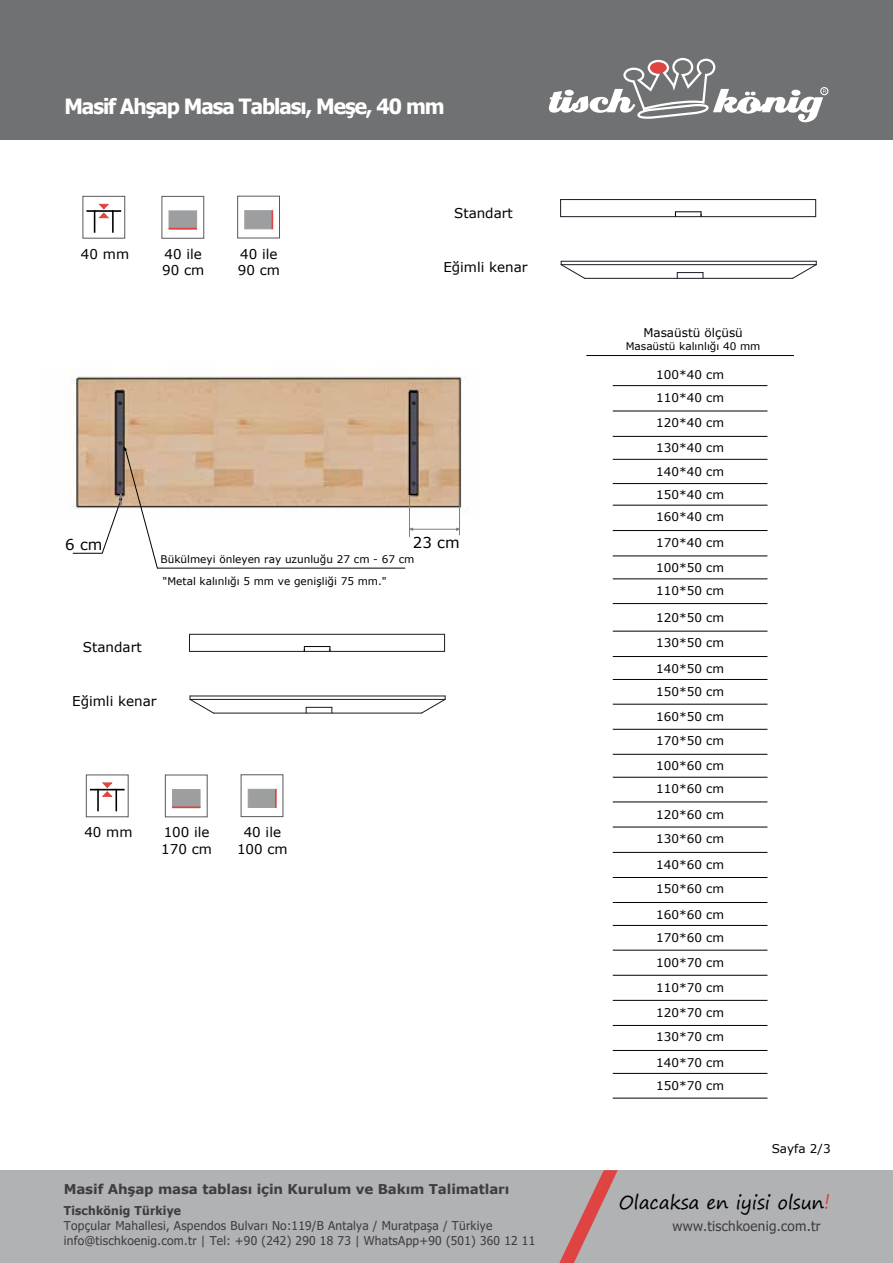
<style>
.page{position:relative;width:893px;height:1263px;background:#fff}
.page>*{position:absolute;margin:0;border:0;box-sizing:border-box;transform-origin:0 0}
.t1{font:700 21px "Tahoma";letter-spacing:-.05em;color:#fff}
.t2{font:18.75px "Segoe Print";letter-spacing:-.01em;color:#000}
.t3{font:15px "Verdana";color:#000}
.t4{font:13.65px "Tahoma";letter-spacing:.02em;color:#3e3d40}
.t5{font:13.5px/16.2px "Verdana";color:#000}
.t6{font:700 13.5px "Verdana";letter-spacing:-.01em;color:#3e3d40}
.t7{font:12.15px/15px "Tahoma";letter-spacing:.02em;color:#3e3d40}
.t8{font:700 12.15px "Tahoma";letter-spacing:.02em;color:#3e3d40}
.t9{font:12px/25.3px "Verdana";color:#000}
.t10{font:10.5px "Verdana";color:#000}
.s1{font-size:21px;color:#df4443}
</style>
<div class="page">
<div style="left:0;top:0;width:893px;height:140px;background:#707172"></div>
<div style="left:820px;top:87px;width:8px;height:8px;border:1px solid #fff;border-radius:50%"></div>
<svg style="left:549px;top:58px;width:277px;height:64px"></svg>
<div style="left:0;top:1171px;width:893px;height:92px;background:#b1b2b4"></div>
<svg style="left:559px;top:1170px;width:59px;height:93px"></svg>
<svg style="left:675px;top:211px;width:27px;height:5px"></svg>
<hr style="left:561px;top:216px;width:255px;height:1px;background:#191924">
<svg style="left:560px;top:200px;width:1px;height:17px"></svg>
<svg style="left:815px;top:200px;width:1px;height:16px"></svg>
<hr style="left:561px;top:199px;width:255px;height:1px;background:#191924">
<svg style="left:560px;top:261px;width:26px;height:18px"></svg>
<svg style="left:792px;top:261px;width:25px;height:18px"></svg>
<hr style="left:585px;top:278px;width:208px;height:1px;background:#191924">
<hr style="left:561px;top:264px;width:255px;height:1px;background:#191924">
<svg style="left:677px;top:272px;width:27px;height:6px"></svg>
<hr style="left:561px;top:261px;width:255px;height:1px;background:#191924">
<div style="left:83px;top:196px;width:42px;height:42px;background:#fff;border:1px solid #58585a"></div>
<hr style="left:112px;top:210px;width:2px;height:23px;background:#000">
<hr style="left:86px;top:210px;width:35px;height:2px;background:#000">
<svg style="left:94px;top:204px;width:16px;height:29px"></svg>
<div style="left:162px;top:196px;width:42px;height:43px;background:#fff;border:1px solid #58585a"></div>
<div style="left:169px;top:211px;width:28px;height:18px;background:#9c9e9f;border:1px solid #9c9e9f"></div>
<svg style="left:169px;top:228px;width:28px;height:1px"></svg>
<div style="left:237px;top:196px;width:43px;height:42px;background:#fff;border:1px solid #58585a"></div>
<div style="left:244px;top:210px;width:29px;height:19px;background:#9c9e9f;border:1px solid #9c9e9f"></div>
<svg style="left:272px;top:210px;width:1px;height:19px"></svg>
<img style="left:71px;top:376px;width:397px;height:136px">
<hr style="left:157px;top:568px;width:248px;height:1px;background:#000">
<hr style="left:413px;top:529px;width:46px;height:1px;background:#808080">
<hr style="left:409px;top:496px;width:1px;height:41px;background:#808080">
<svg style="left:456px;top:506px;width:4px;height:29px"></svg>
<svg style="left:73px;top:446px;width:85px;height:123px"></svg>
<svg style="left:304px;top:646px;width:27px;height:5px"></svg>
<hr style="left:189px;top:651px;width:256px;height:1px;background:#191924">
<svg style="left:189px;top:635px;width:1px;height:16px"></svg>
<svg style="left:444px;top:635px;width:1px;height:16px"></svg>
<hr style="left:189px;top:634px;width:256px;height:1px;background:#191924">
<svg style="left:189px;top:696px;width:26px;height:18px"></svg>
<svg style="left:421px;top:696px;width:25px;height:18px"></svg>
<hr style="left:214px;top:713px;width:207px;height:1px;background:#191924">
<hr style="left:190px;top:699px;width:255px;height:1px;background:#191924">
<svg style="left:306px;top:707px;width:26px;height:6px"></svg>
<hr style="left:190px;top:696px;width:255px;height:1px;background:#191924">
<div style="left:86px;top:775px;width:42px;height:42px;background:#fff;border:1px solid #58585a"></div>
<hr style="left:97px;top:789px;width:2px;height:22px;background:#000">
<hr style="left:115px;top:789px;width:2px;height:22px;background:#000">
<hr style="left:90px;top:789px;width:35px;height:1px;background:#000">
<svg style="left:101px;top:782px;width:12px;height:15px"></svg>
<div style="left:165px;top:775px;width:43px;height:42px;background:#fff;border:1px solid #58585a"></div>
<div style="left:172px;top:789px;width:28px;height:19px;background:#9c9e9f"></div>
<hr style="left:172px;top:806px;width:28px;height:2px;background:#df4443">
<div style="left:241px;top:774px;width:42px;height:43px;background:#fff;border:1px solid #58585a"></div>
<div style="left:248px;top:789px;width:28px;height:19px;background:#9c9e9f"></div>
<svg style="left:275px;top:789px;width:2px;height:19px"></svg>
<hr style="left:586px;top:355px;width:208px;height:1px;background:#000">
<hr style="left:613px;top:385px;width:154px;height:1px;background:#000">
<hr style="left:613px;top:411px;width:154px;height:1px;background:#000">
<hr style="left:613px;top:436px;width:154px;height:1px;background:#000">
<hr style="left:613px;top:459px;width:154px;height:1px;background:#000">
<hr style="left:613px;top:505px;width:154px;height:1px;background:#000">
<hr style="left:613px;top:530px;width:154px;height:1px;background:#000">
<hr style="left:613px;top:555px;width:154px;height:1px;background:#000">
<hr style="left:613px;top:578px;width:154px;height:1px;background:#000">
<hr style="left:613px;top:483px;width:154px;height:1px;background:#000">
<hr style="left:613px;top:603px;width:154px;height:1px;background:#000">
<hr style="left:613px;top:631px;width:154px;height:1px;background:#000">
<hr style="left:613px;top:656px;width:154px;height:1px;background:#000">
<hr style="left:613px;top:679px;width:154px;height:1px;background:#000">
<hr style="left:613px;top:704px;width:154px;height:1px;background:#000">
<hr style="left:613px;top:729px;width:154px;height:1px;background:#000">
<hr style="left:613px;top:754px;width:154px;height:1px;background:#000">
<hr style="left:613px;top:777px;width:154px;height:1px;background:#000">
<hr style="left:613px;top:801px;width:154px;height:1px;background:#000">
<hr style="left:613px;top:827px;width:154px;height:1px;background:#000">
<hr style="left:613px;top:852px;width:154px;height:1px;background:#000">
<hr style="left:613px;top:877px;width:154px;height:1px;background:#000">
<hr style="left:613px;top:902px;width:154px;height:1px;background:#000">
<hr style="left:613px;top:925px;width:154px;height:1px;background:#000">
<hr style="left:613px;top:950px;width:154px;height:1px;background:#000">
<hr style="left:613px;top:975px;width:154px;height:1px;background:#000">
<hr style="left:613px;top:1000px;width:154px;height:1px;background:#000">
<hr style="left:613px;top:1025px;width:154px;height:1px;background:#000">
<hr style="left:613px;top:1050px;width:154px;height:1px;background:#000">
<hr style="left:613px;top:1073px;width:154px;height:1px;background:#000">
<hr style="left:613px;top:1098px;width:154px;height:1px;background:#000">
<h1 class="t1" style="left:64px;top:91px;width:382px">Masif Ahşap Masa Tablası, Meşe, 40 mm</h1>
<p class="t5" style="left:454px;top:204px;width:60px">Standart</p>
<p class="t5" style="left:81px;top:246px;width:50px">40 mm</p>
<p class="t5" style="left:162px;top:246px;width:44px">40 ile<br>90 cm</p>
<p class="t5" style="left:238px;top:246px;width:44px">40 ile<br>90 cm</p>
<p class="t3" style="left:65px;top:534px;width:39px">6 cm</p>
<p class="t5" style="left:443px;top:258px;width:86px">Eğimli kenar</p>
<p class="t3" style="left:413px;top:532px;width:48px">23 cm</p>
<p class="t10" style="left:160px;top:552px;width:255px">Bükülmeyi önleyen ray uzunluğu 27 cm - 67 cm</p>
<p class="t5" style="left:83px;top:639px;width:60px">Standart</p>
<p class="t10" style="left:163px;top:574px;width:226px">"Metal kalınlığı 5 mm ve genişliği 75 mm."</p>
<p class="t5" style="left:72px;top:693px;width:86px">Eğimli kenar</p>
<p class="t5" style="left:84px;top:824px;width:50px">40 mm</p>
<p class="t5" style="left:161px;top:824px;width:52px">100 ile<br>170 cm</p>
<p class="t5" style="left:237px;top:824px;width:52px;text-align:center">40 ile<br>100 cm</p>
<p class="t9" style="left:643px;top:320px;width:101px">Masaüstü ölçüsü</p>
<p class="t10" style="left:626px;top:339px;width:136px">Masaüstü kalınlığı 40 mm</p>
<p class="t9" style="left:656px;top:364px;width:69px;line-height:22.2px">100*40 cm<br>110*40 cm</p>
<p class="t9" style="left:656px;top:410px;width:69px">120*40 cm<br>130*40 cm</p>
<p class="t9" style="left:656px;top:459px;width:69px;line-height:23.5px">140*40 cm<br>150*40 cm</p>
<p class="t9" style="left:656px;top:504px;width:69px;text-align:justify">160*40 cm 170*40 cm 100*50 cm</p>
<p class="t9" style="left:656px;top:578px;width:69px">110*50 cm</p>
<p class="t9" style="left:656px;top:605px;width:69px;text-align:justify">120*50 cm 130*50 cm 140*50 cm</p>
<p class="t9" style="left:656px;top:678px;width:69px">150*50 cm<br>160*50 cm</p>
<p class="t9" style="left:656px;top:728px;width:69px">170*50 cm<br>100*60 cm</p>
<p class="t9" style="left:656px;top:776px;width:69px">110*60 cm<br>120*60 cm</p>
<p class="t9" style="left:656px;top:826px;width:69px;line-height:26px">130*60 cm<br>140*60 cm</p>
<p class="t9" style="left:656px;top:876px;width:69px">150*60 cm<br>160*60 cm</p>
<p class="t9" style="left:656px;top:924px;width:69px">170*60 cm<br>100*70 cm</p>
<p class="t9" style="left:656px;top:974px;width:69px;line-height:25.8px">110*70 cm<br>120*70 cm</p>
<p class="t9" style="left:656px;top:1024px;width:69px">130*70 cm<br>140*70 cm</p>
<p class="t9" style="left:656px;top:1072px;width:69px">150*70 cm</p>
<p class="t9" style="left:772px;top:1135px;width:60px">Sayfa 2/3</p>
<p class="t6" style="left:64px;top:1179px;width:447px">Masif Ahşap masa tablası için Kurulum ve Bakım Talimatları</p>
<h2 class="t2" style="left:619px;top:1186px;width:213px">Olacaksa en iyisi olsun<span class="s1">!</span></h2>
<p class="t8" style="left:64px;top:1202px;width:119px">Tischkönig Türkiye</p>
<p class="t7" style="left:64px;top:1218px;width:473px">Topçular Mahallesi, Aspendos Bulvarı No:119/B Antalya / Muratpaşa / Türkiye info@tischkoenig.com.tr | Tel: +90 (242) 290 18 73 | WhatsApp+90 (501) 360 12 11</p>
<p class="t4" style="left:673px;top:1217px;width:150px">www.tischkoenig.com.tr</p>
</div>
